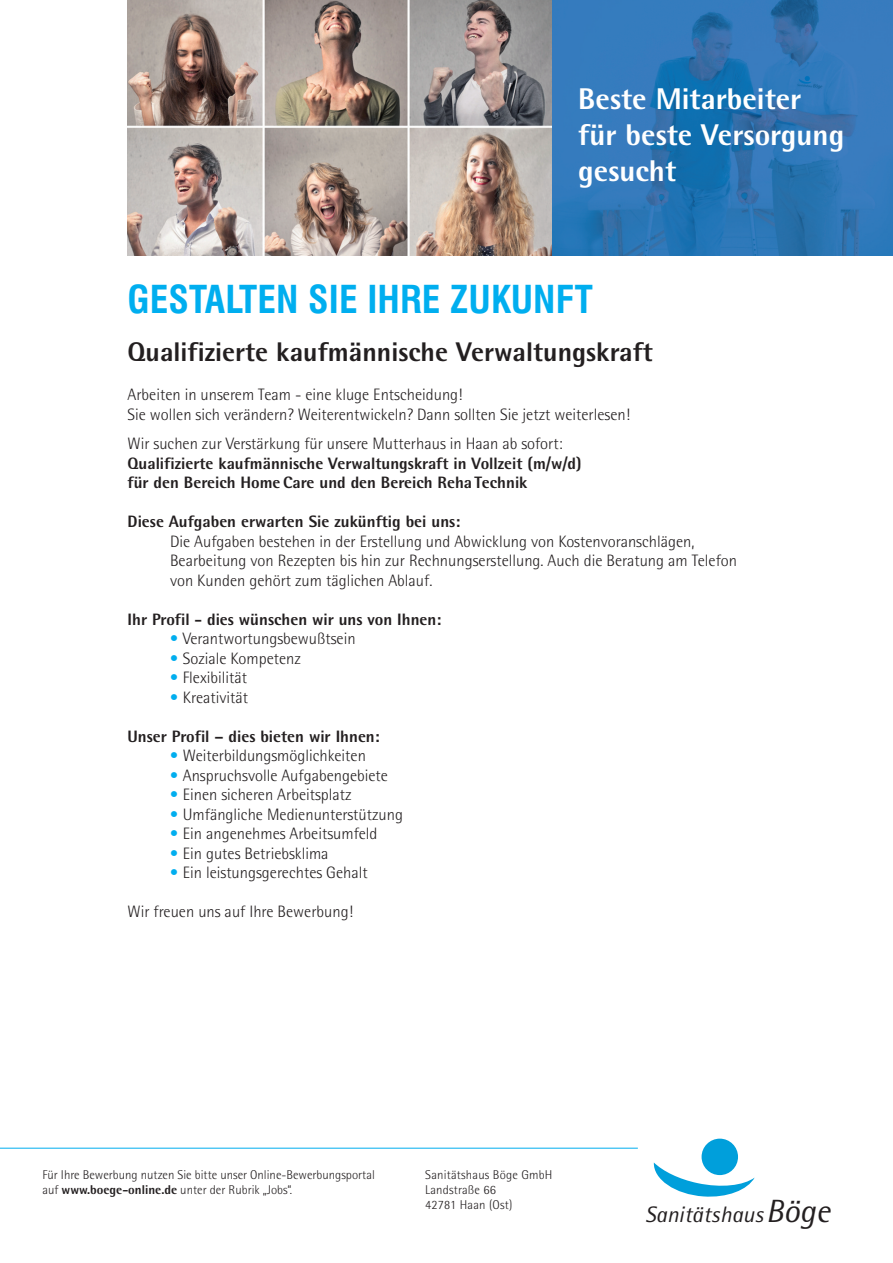
<style>
.page{position:relative;width:893px;height:1263px;background:#fff}
.page>*{position:absolute;margin:0;border:0;box-sizing:border-box;transform-origin:0 0}
.t1{font:700 condensed 37.5px "Swiss 721 BT";letter-spacing:.005em;color:#00aeef}
.t2{font:800 30px/36px "AT Rotis Semi Sans";color:#fff}
.t3{font:800 27px "AT Rotis Semi Sans";color:#231f20}
.t4{font:italic 22.35px "AT Rotis Semi Sans";color:#231f20}
.t5{font:300 16.5px/19.5px "AT Rotis Semi Sans";color:#231f20}
.t6{font:800 16.5px/19.5px "AT Rotis Semi Sans";color:#231f20}
.t7{font:300 12.75px/15px "AT Rotis Semi Sans";color:#231f20}
.s1{color:#00aeef}
.s2{font-weight:800}
.s3{font-size:32.25px}
</style>
<div class="page">
<img style="left:128px;top:0;width:425px;height:255px">
<svg style="left:553px;top:0;width:340px;height:255px;background:#2d76b6"></svg>
<svg style="left:653px;top:1162px;width:102px;height:35px"></svg>
<div style="left:702px;top:1138px;width:36px;height:37px;background:#009fdb;border-radius:50%"></div>
<hr style="left:0;top:1148px;width:638px;height:1px;background:#00aeef">
<h2 class="t2" style="left:578px;top:83px;width:267px">Beste Mitarbeiter für beste Versorgung gesucht</h2>
<h1 class="t1" style="left:128px;top:285px;width:467px">GESTALTEN SIE IHRE ZUKUNFT</h1>
<h3 class="t3" style="left:128px;top:343px;width:527px">Qualifizierte kaufmännische Verwaltungskraft</h3>
<p class="t5" style="left:128px;top:387px;width:504px">Arbeiten in unserem Team - eine kluge Entscheidung!<br>Sie wollen sich verändern? Weiterentwickeln? Dann sollten Sie jetzt weiterlesen!</p>
<p class="t5" style="left:128px;top:435px;width:437px">Wir suchen zur Verstärkung für unsere Mutterhaus in Haan ab sofort:</p>
<p class="t6" style="left:128px;top:455px;width:456px">Qualifizierte kaufmännische Verwaltungskraft in Vollzeit (m/w/d) für den Bereich Home Care und den Bereich Reha Technik</p>
<p class="t6" style="left:128px;top:513px;width:334px">Diese Aufgaben erwarten Sie zukünftig bei uns:</p>
<p class="t5" style="left:170px;top:533px;width:568px">Die Aufgaben bestehen in der Erstellung und Abwicklung von Kostenvoranschlägen,<br>Bearbeitung von Rezepten bis hin zur Rechnungserstellung. Auch die Beratung am Telefon von Kunden gehört zum täglichen Ablauf.</p>
<p class="t6" style="left:128px;top:611px;width:315px">Ihr Profil - dies wünschen wir uns von Ihnen:</p>
<p class="t5" style="left:170px;top:630px;width:187px"><span class="s1">•</span> Verantwortungsbewußtsein</p>
<p class="t5" style="left:170px;top:650px;width:132px"><span class="s1">•</span> Soziale Kompetenz</p>
<p class="t5" style="left:170px;top:669px;width:79px"><span class="s1">•</span> Flexibilität</p>
<p class="t5" style="left:170px;top:689px;width:79px"><span class="s1">•</span> Kreativität</p>
<p class="t6" style="left:128px;top:728px;width:254px">Unser Profil – dies bieten wir Ihnen:</p>
<p class="t5" style="left:170px;top:747px;width:197px"><span class="s1">•</span> Weiterbildungsmöglichkeiten</p>
<p class="t5" style="left:170px;top:767px;width:219px"><span class="s1">•</span> Anspruchsvolle Aufgabengebiete</p>
<p class="t5" style="left:170px;top:786px;width:183px"><span class="s1">•</span> Einen sicheren Arbeitsplatz</p>
<p class="t5" style="left:170px;top:806px;width:235px"><span class="s1">•</span> Umfängliche Medienunterstützung</p>
<p class="t5" style="left:170px;top:825px;width:209px"><span class="s1">•</span> Ein angenehmes Arbeitsumfeld</p>
<p class="t5" style="left:170px;top:845px;width:160px"><span class="s1">•</span> Ein gutes Betriebsklima</p>
<p class="t5" style="left:170px;top:864px;width:199px"><span class="s1">•</span> Ein leistungsgerechtes Gehalt</p>
<p class="t5" style="left:128px;top:903px;width:227px">Wir freuen uns auf Ihre Bewerbung!</p>
<p class="t7" style="left:43px;top:1169px;width:334px">Für Ihre Bewerbung nutzen Sie bitte unser Online-Bewerbungsportal auf <span class="s2">www.boege-online.de</span> unter der Rubrik „Jobs“.</p>
<p class="t7" style="left:425px;top:1169px;width:129px">Sanitätshaus Böge GmbH<br>Landstraße 66<br>42781 Haan (Ost)</p>
<h3 class="t4" style="left:645px;top:1207px;width:186px">Sanitätshaus<span class="s3">Böge</span></h3>
</div>
